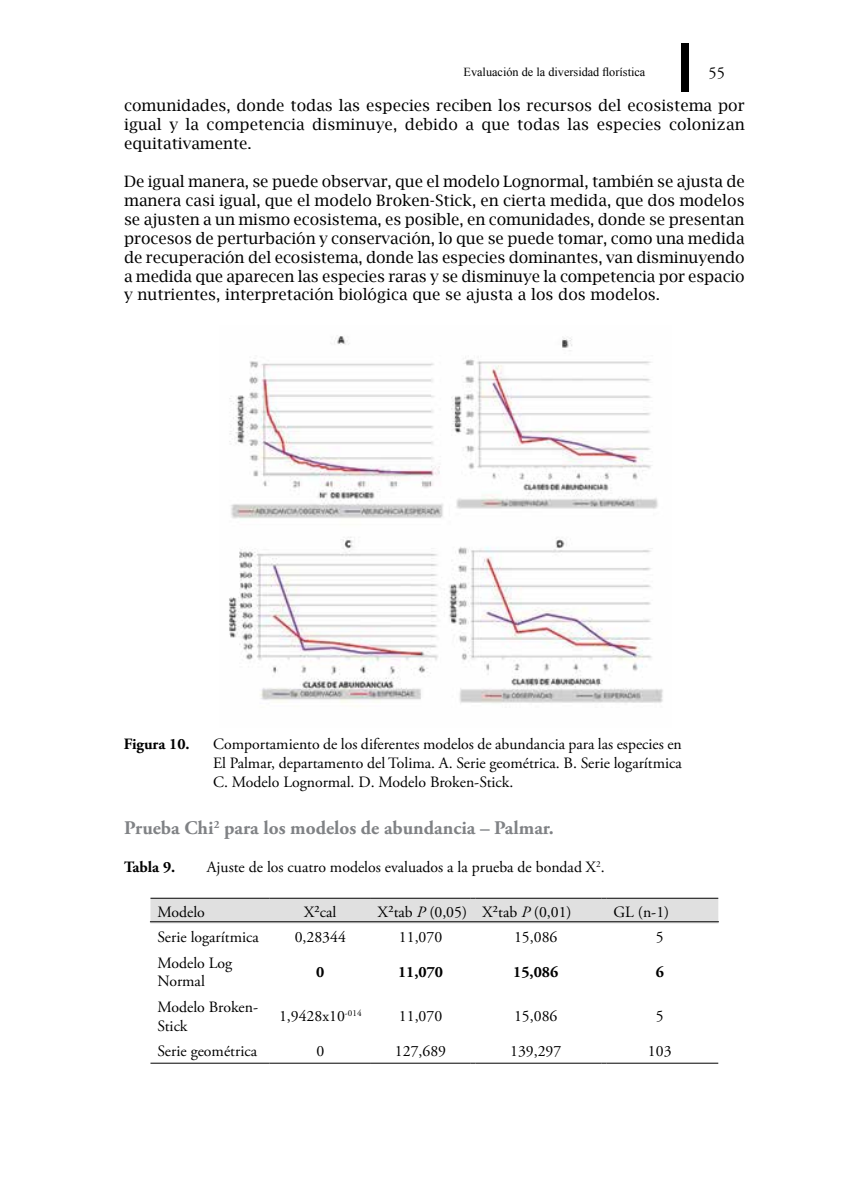
<style>
.page{position:relative;width:844px;height:1191px;background:#fff}
.page>*{position:absolute;margin:0;border:0;box-sizing:border-box;transform-origin:0 0}
.t1{font:700 19.25px "Adobe Garamond Pro";color:#808285}
.t2{font:16.45px "Adobe Garamond Pro";color:#000}
.t3{font:15.75px/18.9px "Lucida Bright";color:#000;text-align:justify}
.t4{font:15.75px/18.9px "Adobe Garamond Pro";color:#000}
.t5{font:700 15.75px "Adobe Garamond Pro";color:#000}
.t6{font:12.25px "Times New Roman";color:#000}
.s1{font-style:italic}
</style>
<div class="page">
<div style="left:681px;top:43px;width:8px;height:49px;background:#000"></div>
<svg style="left:151px;top:923px;width:567px;height:1px"></svg>
<svg style="left:150px;top:897px;width:568px;height:26px;background:#d5d5d5"></svg>
<hr style="left:606px;top:897px;width:112px;height:1px;background:#000">
<hr style="left:150px;top:1062px;width:119px;height:1px;background:#000">
<hr style="left:269px;top:1062px;width:102px;height:1px;background:#000">
<hr style="left:371px;top:1062px;width:99px;height:1px;background:#000">
<hr style="left:475px;top:1062px;width:126px;height:1px;background:#000">
<hr style="left:606px;top:1062px;width:112px;height:1px;background:#000">
<hr style="left:150px;top:921px;width:568px;height:1px;background:#000">
<img style="left:229px;top:335px;width:434px;height:372px">
<p class="t6" style="left:463px;top:63px;width:183px">Evaluación de la diversidad florística</p>
<p class="t2" style="left:708px;top:62px;width:18px">55</p>
<p class="t3" style="left:124px;top:96px;width:622px">comunidades, donde todas las especies reciben los recursos del ecosistema por igual y la competencia disminuye, debido a que todas las especies colonizan equitativamente.</p>
<p class="t3" style="left:124px;top:172px;width:622px">De igual manera, se puede observar, que el modelo Lognormal, también se ajusta de manera casi igual, que el modelo Broken-Stick, en cierta medida, que dos modelos se ajusten a un mismo ecosistema, es posible, en comunidades, donde se presentan procesos de perturbación y conservación, lo que se puede tomar, como una medida de recuperación del ecosistema, donde las especies dominantes, van disminuyendo a medida que aparecen las especies raras y se disminuye la competencia por espacio y nutrientes, interpretación biológica que se ajusta a los dos modelos.</p>
<p class="t5" style="left:124px;top:735px;width:67px">Figura 10.</p>
<p class="t4" style="left:213px;top:735px;width:470px;text-align:justify">Comportamiento de los diferentes modelos de abundancia para las especies en El Palmar, departamento del Tolima. A. Serie geométrica. B. Serie logarítmica C. Modelo Lognormal. D. Modelo Broken-Stick.</p>
<p class="t1" style="left:124px;top:816px;width:431px">Prueba Chi<sup>2</sup> para los modelos de abundancia – Palmar.</p>
<p class="t5" style="left:124px;top:857px;width:53px">Tabla 9.</p>
<p class="t4" style="left:207px;top:858px;width:399px">Ajuste de los cuatro modelos evaluados a la prueba de bondad X<sup>2</sup>.</p>
<p class="t4" style="left:157px;top:902px;width:49px">Modelo</p>
<p class="t4" style="left:304px;top:902px;width:34px">X²cal</p>
<p class="t4" style="left:378px;top:902px;width:195px">X²tab <span class="s1">P</span> (0,05) X²tab <span class="s1">P</span> (0,01)</p>
<p class="t4" style="left:613px;top:902px;width:57px">GL (n-1)</p>
<p class="t4" style="left:157px;top:928px;width:103px">Serie logarítmica</p>
<p class="t4" style="left:294px;top:928px;width:53px">0,28344</p>
<p class="t4" style="left:399px;top:928px;width:45px">11,070</p>
<p class="t4" style="left:514px;top:928px;width:45px">15,086</p>
<p class="t4" style="left:655px;top:928px;width:9px">5</p>
<p class="t4" style="left:157px;top:953px;width:76px">Modelo Log<br>Normal</p>
<p class="t5" style="left:316px;top:962px;width:10px">0</p>
<p class="t5" style="left:398px;top:962px;width:47px">11,070</p>
<p class="t5" style="left:513px;top:962px;width:47px">15,086</p>
<p class="t5" style="left:655px;top:962px;width:10px">6</p>
<p class="t4" style="left:157px;top:998px;width:102px">Modelo Broken-<br>Stick</p>
<p class="t4" style="left:279px;top:1007px;width:84px">1,9428x10<sup>-014</sup></p>
<p class="t4" style="left:399px;top:1007px;width:45px">11,070</p>
<p class="t4" style="left:514px;top:1007px;width:45px">15,086</p>
<p class="t4" style="left:655px;top:1007px;width:9px">5</p>
<p class="t4" style="left:157px;top:1042px;width:101px">Serie geométrica</p>
<p class="t4" style="left:316px;top:1042px;width:9px">0</p>
<p class="t4" style="left:395px;top:1042px;width:53px">127,689</p>
<p class="t4" style="left:510px;top:1042px;width:53px">139,297</p>
<p class="t4" style="left:647px;top:1042px;width:25px">103</p>
</div>
